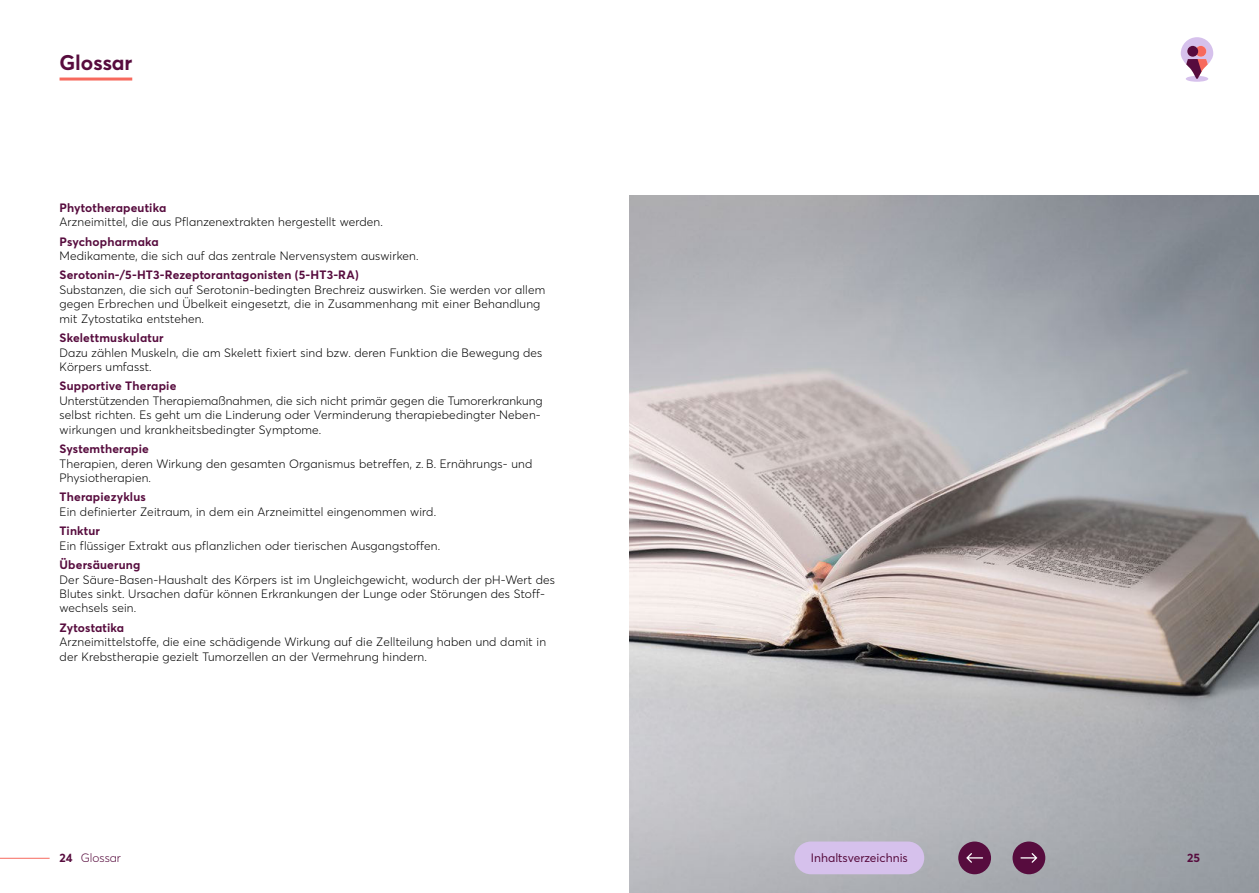
<style>
.page{position:relative;width:1259px;height:893px;background:#fff}
.page>*{position:absolute;margin:0;border:0;box-sizing:border-box;transform-origin:0 0}
.t1{font:700 21px "Averta Std PE";color:#570c3e}
.t2{font:300 12px/14.4px "Averta Std PE";letter-spacing:.015em;color:#000}
.t3{font:700 12px "Averta Std PE";letter-spacing:.015em;color:#570c3e}
.t4{font:12px "Averta Std PE";color:#570c3e}
.t5{font:300 12px "Averta Std PE";color:#570c3e}
.s1{font-weight:700}
</style>
<div class="page">
<img style="left:629px;top:196px;width:630px;height:697px">
<div style="left:1185px;top:76px;width:23px;height:6px;background:#d6c1ec;border-radius:50%"></div>
<svg style="left:1180px;top:37px;width:33px;height:42px"></svg>
<hr style="left:60px;top:78px;width:72px;height:3px;background:#f7695d">
<hr style="left:0;top:858px;width:50px;height:1px;background:#f7695d">
<div style="left:794px;top:841px;width:130px;height:33px;background:#d6c1ec;border-radius:16px"></div>
<div style="left:958px;top:841px;width:33px;height:33px;background:#570c3e;border-radius:50%"></div>
<svg style="left:966px;top:853px;width:17px;height:10px"></svg>
<div style="left:1012px;top:841px;width:33px;height:33px;background:#570c3e;border-radius:50%"></div>
<svg style="left:1020px;top:853px;width:17px;height:10px"></svg>
<h1 class="t1" style="left:60px;top:51px;width:74px">Glossar</h1>
<p class="t3" style="left:60px;top:200px;width:108px">Phytotherapeutika</p>
<p class="t2" style="left:60px;top:215px;width:325px">Arzneimittel, die aus Pflanzenextrakten hergestellt werden.</p>
<p class="t3" style="left:60px;top:234px;width:101px">Psychopharmaka</p>
<p class="t2" style="left:60px;top:249px;width:361px">Medikamente, die sich auf das zentrale Nervensystem auswirken.</p>
<p class="t3" style="left:60px;top:268px;width:301px">Serotonin-/5-HT3-Rezeptorantagonisten (5-HT3-RA)</p>
<p class="t2" style="left:60px;top:282px;width:487px">Substanzen, die sich auf Serotonin-bedingten Brechreiz auswirken. Sie werden vor allem gegen Erbrechen und Übelkeit eingesetzt, die in Zusammenhang mit einer Behandlung mit Zytostatika entstehen.</p>
<p class="t3" style="left:60px;top:331px;width:106px">Skelettmuskulatur</p>
<p class="t2" style="left:60px;top:345px;width:484px">Dazu zählen Muskeln, die am Skelett fixiert sind bzw. deren Funktion die Bewegung des<br>Körpers umfasst.</p>
<p class="t3" style="left:60px;top:379px;width:118px">Supportive Therapie</p>
<p class="t2" style="left:60px;top:393px;width:485px">Unterstützenden Therapiemaßnahmen, die sich nicht primär gegen die Tumorerkrankung selbst richten. Es geht um die Linderung oder Verminderung therapiebedingter Neben&shy;wirkungen und krankheitsbedingter Symptome.</p>
<p class="t3" style="left:60px;top:442px;width:91px">Systemtherapie</p>
<p class="t2" style="left:60px;top:456px;width:474px">Therapien, deren Wirkung den gesamten Organismus betreffen, z. B. Ernährungs- und<br>Physiotherapien.</p>
<p class="t3" style="left:60px;top:490px;width:88px">Therapiezyklus</p>
<p class="t2" style="left:60px;top:504px;width:378px">Ein definierter Zeitraum, in dem ein Arzneimittel eingenommen wird.</p>
<p class="t3" style="left:60px;top:524px;width:42px">Tinktur</p>
<p class="t2" style="left:60px;top:538px;width:382px">Ein flüssiger Extrakt aus pflanzlichen oder tierischen Ausgangstoffen.</p>
<p class="t3" style="left:60px;top:558px;width:82px">Übersäuerung</p>
<p class="t2" style="left:60px;top:572px;width:497px">Der Säure-Basen-Haushalt des Körpers ist im Ungleichgewicht, wodurch der pH-Wert des<br>Blutes sinkt. Ursachen dafür können Erkrankungen der Lunge oder Störungen des Stoff&shy;wechsels sein.</p>
<p class="t3" style="left:60px;top:621px;width:66px">Zytostatika</p>
<p class="t2" style="left:60px;top:635px;width:488px">Arzneimittelstoffe, die eine schädigende Wirkung auf die Zellteilung haben und damit in der Krebstherapie gezielt Tumorzellen an der Vermehrung hindern.</p>
<p class="t5" style="left:60px;top:851px;width:63px"><span class="s1">24</span> Glossar</p>
<p class="t4" style="left:811px;top:851px;width:98px">Inhaltsverzeichnis</p>
<p class="t3" style="left:1187px;top:851px;width:14px">25</p>
</div>
